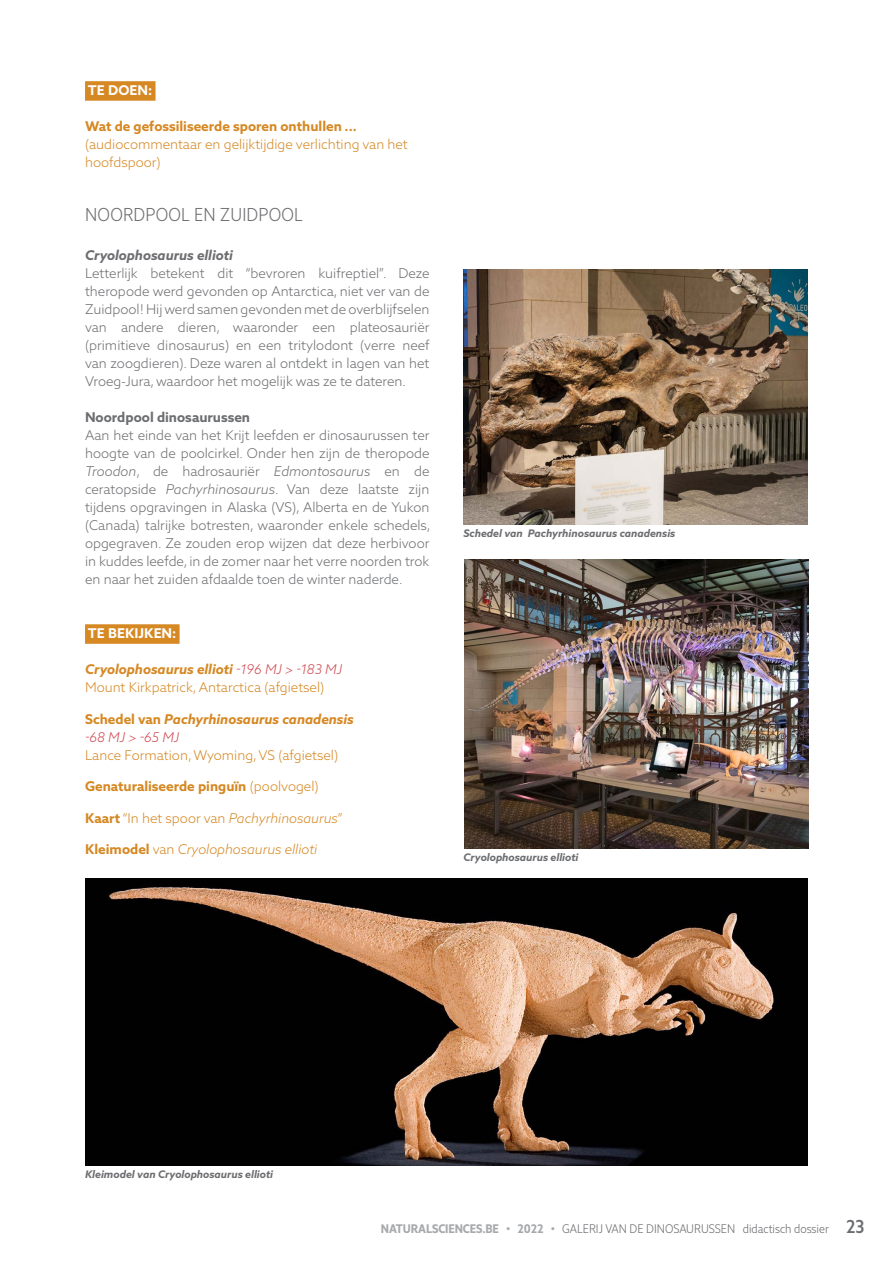
<style>
.page{position:relative;width:893px;height:1263px;background:#fff}
.page>*{position:absolute;margin:0;border:0;box-sizing:border-box;transform-origin:0 0}
.t1{font:300 18px "Azo Sans 2 Narrow";letter-spacing:.01em;color:#6d6e71}
.t2{font:300 13.5px/18px "Azo Sans 2";color:#6d6e71;text-align:justify}
.t3{font:300 13.5px/18px "Azo Sans 2";color:#d68823}
.t4{font:700 13.5px "Azo Sans 2";color:#d68823}
.t5{font:italic 300 13.5px "Azo Sans 2";color:#d68823}
.t6{font:italic 700 13.5px/18px "Azo Sans 2";color:#d68823}
.t7{font:italic 700 13.5px "Azo Sans 2";color:#6d6e71}
.t8{font:700 13.5px "Azo Sans 2";color:#6d6e71}
.t9{font:700 13.5px "Azo Sans 2";color:#fff}
.t10{font:300 12px "Azo Sans 2 Narrow";color:#6d6e71}
.t11{font:italic 700 10.5px "Azo Sans 2";color:#6d6e71}
.s1{font-style:italic}
.s2{font-weight:700;font-style:italic}
.s3{font-style:italic;color:#d14a53}
.s4{font-style:normal}
.s5{font-weight:300;color:#d14a53}
.s6{font-weight:300}
.s7{font-weight:700;font-style:normal}
.s8{font-weight:700;color:#a7a9ac}
.s9{font-weight:500;font-size:18px}
</style>
<div class="page">
<div style="left:85px;top:81px;width:71px;height:20px;background:#d68823"></div>
<div style="left:85px;top:624px;width:95px;height:20px;background:#d68823"></div>
<img style="left:85px;top:879px;width:723px;height:286px">
<img style="left:463px;top:269px;width:345px;height:255px">
<img style="left:464px;top:559px;width:344px;height:290px">
<p class="t9" style="left:88px;top:83px;width:66px">TE DOEN:</p>
<p class="t4" style="left:85px;top:119px;width:273px">Wat de gefossiliseerde sporen onthullen ...</p>
<p class="t3" style="left:85px;top:136px;width:324px">(audiocommentaar en gelijktijdige verlichting van het hoofdspoor)</p>
<h1 class="t1" style="left:85px;top:204px;width:219px">NOORDPOOL EN ZUIDPOOL</h1>
<p class="t7" style="left:85px;top:248px;width:149px">Cryolophosaurus ellioti</p>
<p class="t2" style="left:85px;top:265px;width:346px">Letterlijk betekent dit “bevroren kuifreptiel”. Deze theropode werd gevonden op Antarctica, niet ver van de Zuidpool! Hij werd samen gevonden met de overblijfselen van andere dieren, waaronder een plateosauriër (primitieve dinosaurus) en een tritylodont (verre neef van zoogdieren). Deze waren al ontdekt in lagen van het Vroeg-Jura, waardoor het mogelijk was ze te dateren.</p>
<p class="t8" style="left:85px;top:410px;width:167px">Noordpool dinosaurussen</p>
<p class="t2" style="left:85px;top:427px;width:347px">Aan het einde van het Krijt leefden er dinosaurussen ter hoogte van de poolcirkel. Onder hen zijn de theropode <span class="s1">Troodon</span>, de hadrosauriër <span class="s1">Edmontosaurus</span> en de ceratopside <span class="s1">Pachyrhinosaurus</span>. Van deze laatste zijn tijdens opgravingen in Alaska (VS), Alberta en de Yukon (Canada) talrijke botresten, waaronder enkele schedels, opgegraven. Ze zouden erop wijzen dat deze herbivoor in kuddes leefde, in de zomer naar het verre noorden trok en naar het zuiden afdaalde toen de winter naderde.</p>
<p class="t9" style="left:88px;top:625px;width:90px">TE BEKIJKEN:</p>
<p class="t3" style="left:85px;top:661px;width:259px"><span class="s2">Cryolophosaurus ellioti</span> <span class="s3">-196 MJ &gt; -183 MJ<br></span>Mount Kirkpatrick, Antarctica (afgietsel)</p>
<p class="t6" style="left:85px;top:710px;width:270px"><span class="s4">Schedel van</span> Pachyrhinosaurus canadensis <span class="s5">-68 MJ &gt; -65 MJ</span></p>
<p class="t3" style="left:85px;top:746px;width:255px">Lance Formation, Wyoming, VS (afgietsel)</p>
<p class="t4" style="left:85px;top:778px;width:235px">Genaturaliseerde pinguïn <span class="s6">(poolvogel)</span></p>
<p class="t5" style="left:85px;top:810px;width:259px"><span class="s7">Kaart</span> <span class="s4">“In het spoor van</span> Pachyrhinosaurus<span class="s4">”</span></p>
<p class="t5" style="left:85px;top:841px;width:234px"><span class="s7">Kleimodel</span> <span class="s4">van</span> Cryolophosaurus ellioti</p>
<p class="t11" style="left:463px;top:527px;width:213px">Schedel van Pachyrhinosaurus canadensis</p>
<p class="t11" style="left:463px;top:851px;width:117px">Cryolophosaurus ellioti</p>
<p class="t11" style="left:85px;top:1168px;width:190px">Kleimodel van Cryolophosaurus ellioti</p>
<p class="t10" style="left:381px;top:1221px;width:485px"><span class="s8">NATURALSCIENCES.BE • 2022 •</span> GALERIJ VAN DE DINOSAURUSSEN didactisch dossier <span class="s9">23</span></p>
</div>
